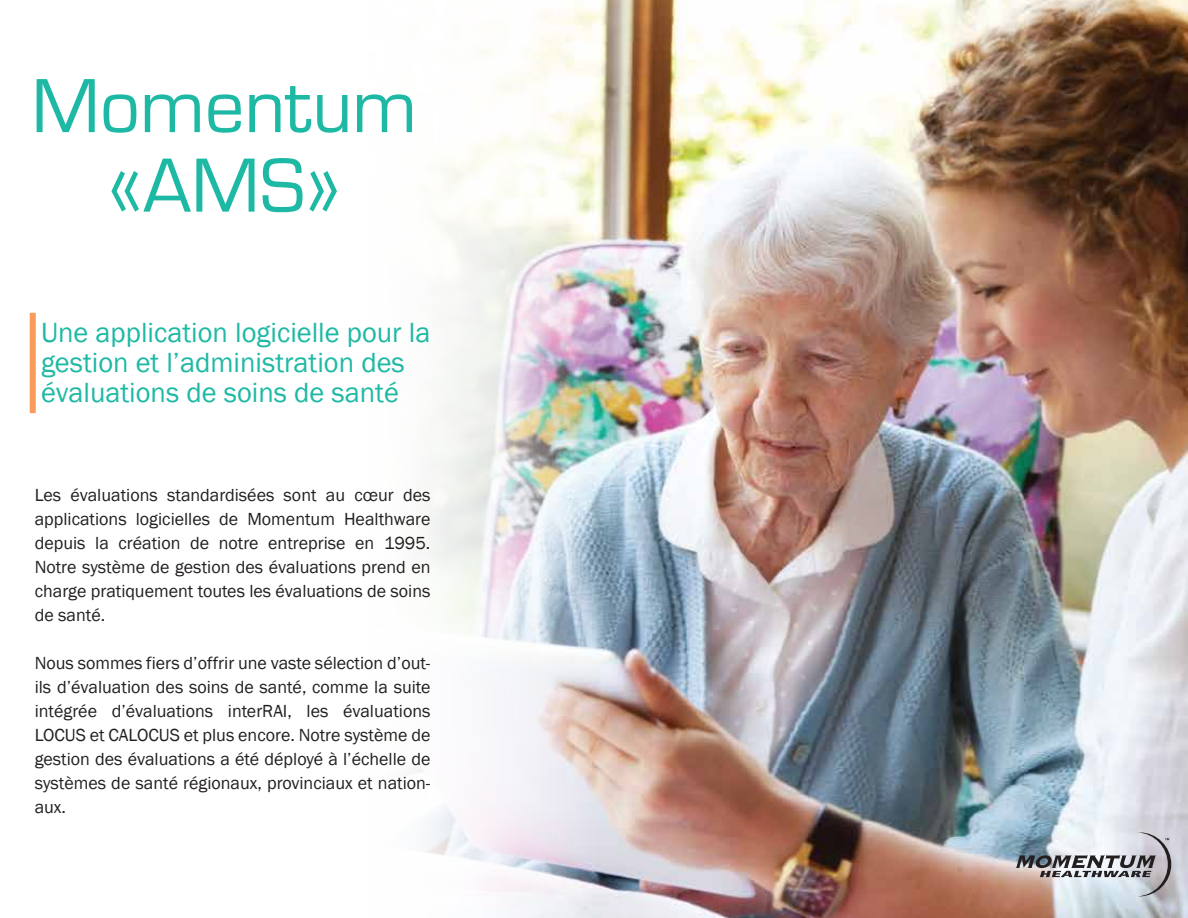
<style>
.page{position:relative;width:1188px;height:918px;background:#fff}
.page>*{position:absolute;margin:0;border:0;box-sizing:border-box;transform-origin:0 0}
.t1{font:79.5px/79.5px "Eurostile";color:#1eb9a4;text-align:center}
.t2{font:28.5px/30px "Franklin Gothic";color:#1eb9a4}
.t3{font:18px/24px "Franklin Gothic";color:#231f20;text-align:justify}
</style>
<div class="page">
<img style="left:595px;top:0;width:593px;height:918px">
<svg style="left:29px;top:3px;width:566px;height:915px"></svg>
<div style="left:30px;top:313px;width:6px;height:100px;background:#f89b5b"></div>
<svg style="left:1016px;top:832px;width:155px;height:64px;background:#b4b5ba"></svg>
<h1 class="t1" style="left:32px;top:63px;width:387px">Momentum «AMS»</h1>
<h2 class="t2" style="left:41px;top:318px;width:391px">Une application logicielle pour la gestion et l’administration des évaluations de soins de santé</h2>
<p class="t3" style="left:35px;top:483px;width:397px">Les évaluations standardisées sont au cœur des applications logicielles de Momentum Healthware depuis la création de notre entreprise en 1995.<br>Notre système de gestion des évaluations prend en charge pratiquement toutes les évaluations de soins de santé.</p>
<p class="t3" style="left:35px;top:651px;width:397px">Nous sommes fiers d’offrir une vaste sélection d’out&shy;ils d’évaluation des soins de santé, comme la suite intégrée d’évaluations interRAI, les évaluations LOCUS et CALOCUS et plus encore. Notre système de gestion des évaluations a été déployé à l’échelle de systèmes de santé régionaux, provinciaux et nation&shy;aux.</p>
</div>
